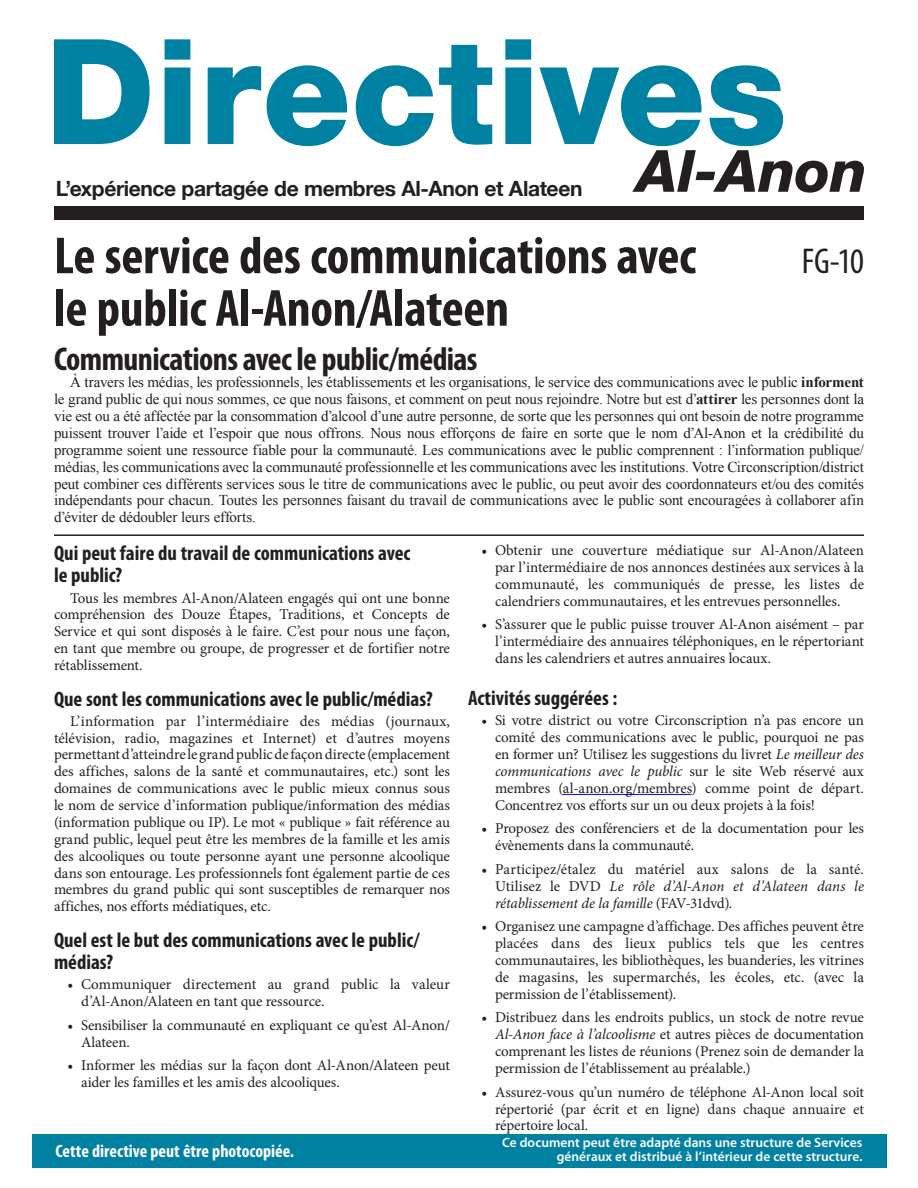
<style>
.page{position:relative;width:918px;height:1188px;background:#fff}
.page>*{position:absolute;margin:0;border:0;box-sizing:border-box;transform-origin:0 0}
.Main_Header{font:700 condensed 52.5px/52.5px "Myriad Pro";letter-spacing:-.005em;color:#231f20}
.Guideline{font:condensed 36px "Myriad Pro";color:#231f20}
._1st_Header{font:700 condensed 33px "Myriad Pro";letter-spacing:-.02em;color:#231f20}
._2nd_Header{font:700 condensed 21px/22.5px "Myriad Pro";color:#231f20}
.t1{font:700 21px "Helvetica Neue";letter-spacing:-.02em;color:#231f20}
.t2{font:700 condensed 18px "Myriad Pro";color:#fff}
.Body_Text{font:15px/16.8px "Minion Pro";letter-spacing:-.01em;color:#231f20;text-align:justify}
.Body_Text-2{font:15px/16.8px "Times New Roman";letter-spacing:-.01em;color:#231f20;text-align:justify}
.t3{font:600 13.5px/13.8px "Myriad Pro";color:#fff;text-align:right}
.s1{font-weight:700}
.s2{font-style:italic}
</style>
<div class="page">
<svg style="left:54px;top:39px;width:730px;height:108px"></svg>
<svg style="left:632px;top:150px;width:232px;height:43px"></svg>
<div style="left:54px;top:206px;width:810px;height:13px;background:#231f20"></div>
<div style="left:32px;top:1134px;width:855px;height:34px;background:#0081a2"></div>
<hr style="left:563px;top:794px;width:129px;height:1px;background:#00f">
<hr style="left:54px;top:534px;width:810px;height:2px;background:#231f20">
<h3 class="t1" style="left:56px;top:175px;width:528px">L’expérience partagée de membres Al-Anon et Alateen</h3>
<p class="Main_Header" style="left:54px;top:228px;width:643px">Le service des communications avec le public Al-Anon/Alateen</p>
<p class="Guideline" style="left:802px;top:239px;width:64px">FG-10</p>
<p class="_1st_Header" style="left:54px;top:339px;width:425px">Communications avec le public/médias</p>
<p class="Body_Text-2" style="left:54px;top:374px;width:812px;text-indent:16px">À travers les médias, les professionnels, les établissements et les organisations, le service des communications avec le public <span class="s1">informent </span>le grand public de qui nous sommes, ce que nous faisons, et comment on peut nous rejoindre. Notre but est d’<span class="s1">attirer</span> les personnes dont la vie est ou a été affectée par la consommation d’alcool d’une autre personne, de sorte que les personnes qui ont besoin de notre programme puissent trouver l’aide et l’espoir que nous offrons. Nous nous efforçons de faire en sorte que le nom d’Al-Anon et la crédibilité du programme soient une ressource fiable pour la communauté. Les communications avec le public comprennent : l’information publique/ médias, les communications avec la communauté professionnelle et les communications avec les institutions. Votre Circonscription/district peut combiner ces différents services sous le titre de communications avec le public, ou peut avoir des coordonnateurs et/ou des comités indépendants pour chacun. Toutes les personnes faisant du travail de communications avec le public sont encouragées à collaborer afin d’éviter de dédoubler leurs efforts.</p>
<p class="_2nd_Header" style="left:54px;top:541px;width:358px">Qui peut faire du travail de communications avec le public?</p>
<p class="Body_Text" style="left:54px;top:589px;width:398px;text-indent:16px">Tous les membres Al-Anon/Alateen engagés qui ont une bonne compréhension des Douze Étapes, Traditions, et Concepts de Service et qui sont disposés à le faire. C’est pour nous une façon, en tant que membre ou groupe, de progresser et de fortifier notre rétablissement.</p>
<p class="_2nd_Header" style="left:54px;top:687px;width:380px">Que sont les communications avec le public/médias?</p>
<p class="Body_Text" style="left:54px;top:713px;width:398px;text-indent:16px">L’information par l’intermédiaire des médias (journaux, télévision, radio, magazines et Internet) et d’autres moyens permettant d’atteindre le grand public de façon directe (emplacement des affiches, salons de la santé et communautaires, etc.) sont les domaines de communications avec le public mieux connus sous le nom de service d’information publique/information des médias (information publique ou IP). Le mot « publique » fait référence au grand public, lequel peut être les membres de la famille et les amis des alcooliques ou toute personne ayant une personne alcoolique dans son entourage. Les professionnels font également partie de ces membres du grand public qui sont susceptibles de remarquer nos affiches, nos efforts médiatiques, etc.</p>
<p class="_2nd_Header" style="left:54px;top:928px;width:367px">Quel est le but des communications avec le public/ médias?</p>
<p class="Body_Text" style="left:81px;top:976px;width:371px;text-indent:-14px">• Communiquer directement au grand public la valeur d’Al-Anon/Alateen en tant que ressource.</p>
<p class="Body_Text" style="left:81px;top:1017px;width:371px;text-indent:-14px">• Sensibiliser la communauté en expliquant ce qu’est Al-Anon/<br>Alateen.</p>
<p class="Body_Text" style="left:81px;top:1057px;width:371px;text-indent:-14px">• Informer les médias sur la façon dont Al-Anon/Alateen peut aider les familles et les amis des alcooliques.</p>
<p class="Body_Text" style="left:495px;top:542px;width:371px;text-indent:-14px">• Obtenir une couverture médiatique sur Al-Anon/Alateen par l’intermédiaire de nos annonces destinées aux services à la communauté, les communiqués de presse, les listes de calendriers communautaires, et les entrevues personnelles.</p>
<p class="Body_Text" style="left:495px;top:616px;width:371px;text-indent:-14px">• S’assurer que le public puisse trouver Al-Anon aisément – par l’intermédiaire des annuaires téléphoniques, en le répertoriant dans les calendriers et autres annuaires locaux.</p>
<p class="_2nd_Header" style="left:468px;top:687px;width:151px">Activités suggérées :</p>
<p class="Body_Text" style="left:495px;top:712px;width:371px;text-indent:-14px">• Si votre district ou votre Circonscription n’a pas encore un comité des communications avec le public, pourquoi ne pas en former un? Utilisez les suggestions du livret <span class="s2">Le meilleur des communications avec le public</span> sur le site Web réservé aux membres (al-anon.org/membres) comme point de départ.<br>Concentrez vos efforts sur un ou deux projets à la fois!</p>
<p class="Body_Text" style="left:495px;top:820px;width:370px;text-indent:-14px">• Proposez des conférenciers et de la documentation pour les évènements dans la communauté.</p>
<p class="Body_Text" style="left:495px;top:861px;width:371px;text-indent:-14px">• Participez/étalez du matériel aux salons de la santé.<br>Utilisez le DVD <span class="s2">Le rôle d’Al-Anon et d’Alateen dans le rétablissement de la famille</span> (FAV-31dvd).</p>
<p class="Body_Text" style="left:495px;top:918px;width:371px;text-indent:-14px">• Organisez une campagne d’affichage. Des affiches peuvent être placées dans des lieux publics tels que les centres communautaires, les bibliothèques, les buanderies, les vitrines de magasins, les supermarchés, les écoles, etc. (avec la permission de l’établissement).</p>
<p class="Body_Text" style="left:495px;top:1009px;width:371px;text-indent:-14px">• Distribuez dans les endroits publics, un stock de notre revue <span class="s2">Al-Anon face à l’alcoolisme</span> et autres pièces de documentation comprenant les listes de réunions (Prenez soin de demander la permission de l’établissement au préalable.)</p>
<p class="Body_Text" style="left:495px;top:1084px;width:370px;text-indent:-14px">• Assurez-vous qu’un numéro de téléphone Al-Anon local soit répertorié (par écrit et en ligne) dans chaque annuaire et répertoire local.</p>
<p class="t2" style="left:56px;top:1140px;width:240px">Cette directive peut être photocopiée.</p>
<p class="t3" style="left:502px;top:1136px;width:362px">Ce document peut être adapté dans une structure de Services généraux et distribué à l’intérieur de cette structure.</p>
</div>
